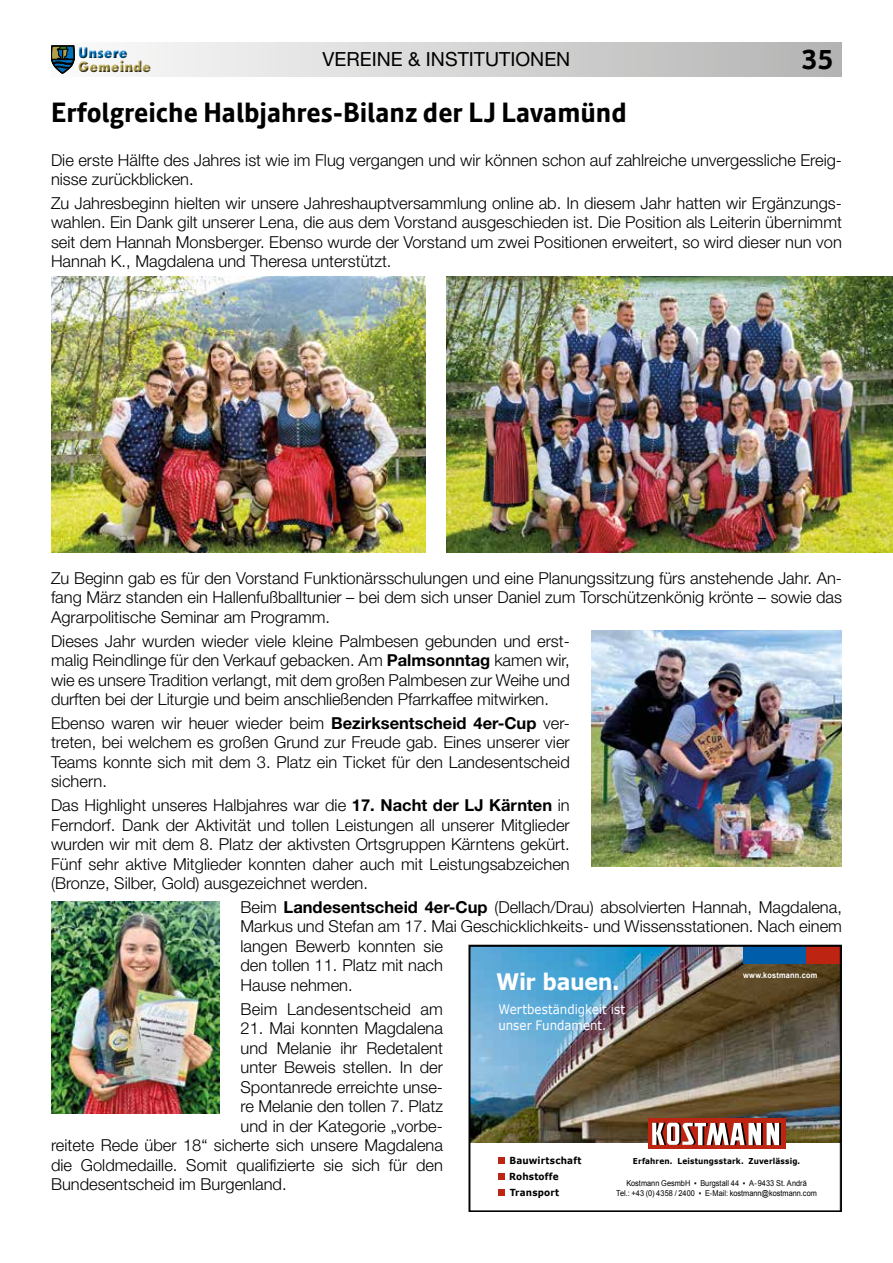
<style>
.page{position:relative;width:893px;height:1263px;background:#fff}
.page>*{position:absolute;margin:0;border:0;box-sizing:border-box;transform-origin:0 0}
.t1{font:700 27px "Calmetta";color:#000}
.t2{font:700 22.65px "Verdana";letter-spacing:-.015em;color:#fff;scale:.91 1}
.t3{font:19.5px "Helvetica Neue LT Std";color:#000}
.t4{font:300 16.5px/19.5px "Helvetica Neue LT Std";color:#000;text-align:justify}
.t5{font:800 14.4px "Futura Std";color:#b1a04a;scale:.87 1}
.t6{font:800 14.4px "Futura Std";color:#006fb9;scale:.87 1}
.t7{font:12.9px/16.2px "Verdana";color:#fff;scale:.91 1}
.t8{font:700 9.75px/15.9px "Verdana";letter-spacing:.02em;color:#000;scale:.91 1}
.t9{font:8.1px/9.8px "Arial";color:#000;text-align:center;scale:.91 1}
.t10{font:700 8.1px "Verdana";letter-spacing:.02em;color:#000;scale:.91 1}
.t11{font:700 8.1px "Arial";letter-spacing:.025em;color:#fff;scale:.91 1}
.s1{font-weight:700}
</style>
<div class="page">
<div style="left:51px;top:43px;width:791px;height:34px;background:linear-gradient(to right,#f3f3f3,#b8b8b8)"></div>
<svg style="left:51px;top:46px;width:24px;height:27px"></svg>
<div style="left:77px;top:45px;width:52px;height:12px;background:#f7f7f7"></div>
<div style="left:77px;top:47px;width:52px;height:14px;background:#000;opacity:.75"></div>
<div style="left:76px;top:58px;width:76px;height:13px;background:#fff;opacity:.75"></div>
<div style="left:77px;top:59px;width:76px;height:15px;background:#000;opacity:.75"></div>
<img style="left:446px;top:276px;width:447px;height:277px">
<img style="left:51px;top:276px;width:374px;height:277px">
<img style="left:51px;top:901px;width:168px;height:212px">
<img style="left:591px;top:630px;width:251px;height:236px">
<img style="left:472px;top:948px;width:366px;height:194px">
<div style="left:743px;top:946px;width:63px;height:18px;background:#005daa"></div>
<div style="left:806px;top:946px;width:34px;height:18px;background:#bd2411"></div>
<div style="left:498px;top:1157px;width:7px;height:7px;background:#bd2411"></div>
<div style="left:498px;top:1173px;width:7px;height:7px;background:#bd2411"></div>
<div style="left:498px;top:1189px;width:7px;height:7px;background:#bd2411"></div>
<div style="left:648px;top:1118px;width:137px;height:31px;background:#bd2411"></div>
<svg style="left:652px;top:1123px;width:129px;height:23px"></svg>
<div style="left:468px;top:945px;width:374px;height:267px;border:1px solid #000"></div>
<p class="t6" style="left:78px;top:44px;width:58px">Unsere</p>
<p class="t5" style="left:78px;top:57px;width:85px">Gemeinde</p>
<p class="t3" style="left:323px;top:48px;width:249px">VEREINE &amp; INSTITUTIONEN</p>
<h1 class="t1" style="left:51px;top:96px;width:577px">Erfolgreiche Halbjahres-Bilanz der LJ Lavamünd</h1>
<p class="t4" style="left:51px;top:150px;width:792px">Die erste Hälfte des Jahres ist wie im Flug vergangen und wir können schon auf zahlreiche unvergessliche Ereig&shy;nisse zurückblicken.</p>
<p class="t4" style="left:51px;top:193px;width:792px">Zu Jahresbeginn hielten wir unsere Jahreshauptversammlung online ab. In diesem Jahr hatten wir Ergänzungs&shy;wahlen. Ein Dank gilt unserer Lena, die aus dem Vorstand ausgeschieden ist. Die Position als Leiterin übernimmt seit dem Hannah Monsberger. Ebenso wurde der Vorstand um zwei Positionen erweitert, so wird dieser nun von Hannah K., Magdalena und Theresa unterstützt.</p>
<h1 class="t1" style="left:801px;top:43px;width:34px">35</h1>
<p class="t4" style="left:51px;top:568px;width:792px">Zu Beginn gab es für den Vorstand Funktionärsschulungen und eine Planungssitzung fürs anstehende Jahr. An&shy;fang März standen ein Hallenfußballtunier – bei dem sich unser Daniel zum Torschützenkönig krönte – sowie das Agrarpolitische Seminar am Programm.</p>
<p class="t4" style="left:51px;top:630px;width:520px">Dieses Jahr wurden wieder viele kleine Palmbesen gebunden und erst&shy;malig Reindlinge für den Verkauf gebacken. Am <span class="s1">Palmsonntag</span> kamen wir, wie es unsere Tradition verlangt, mit dem großen Palmbesen zur Weihe und durften bei der Liturgie und beim anschließenden Pfarrkaffee mitwirken.</p>
<p class="t4" style="left:51px;top:713px;width:520px">Ebenso waren wir heuer wieder beim <span class="s1">Bezirksentscheid 4er-Cup</span> ver&shy;treten, bei welchem es großen Grund zur Freude gab. Eines unserer vier Teams konnte sich mit dem 3. Platz ein Ticket für den Landesentscheid sichern.</p>
<p class="t4" style="left:51px;top:795px;width:520px">Das Highlight unseres Halbjahres war die <span class="s1">17. Nacht der LJ Kärnten</span> in Ferndorf. Dank der Aktivität und tollen Leistungen all unserer Mitglieder wurden wir mit dem 8. Platz der aktivsten Ortsgruppen Kärntens gekürt.<br>Fünf sehr aktive Mitglieder konnten daher auch mit Leistungsabzeichen (Bronze, Silber, Gold) ausgezeichnet werden.</p>
<p class="t4" style="left:240px;top:897px;width:603px;text-align:left">Beim <span class="s1">Landesentscheid 4er-Cup</span> (Dellach/Drau) absolvierten Hannah, Magdalena, Markus und Stefan am 17. Mai Geschicklichkeits- und Wissensstationen. Nach einem langen Bewerb konnten sie<br>den tollen 11. Platz mit nach<br>Hause nehmen.</p>
<p class="t4" style="left:240px;top:999px;width:204px">Beim Landesentscheid am</p>
<p class="t4" style="left:240px;top:1018px;width:204px">21. Mai konnten Magdalena</p>
<p class="t4" style="left:240px;top:1038px;width:204px">und Melanie ihr Redetalent</p>
<p class="t4" style="left:240px;top:1057px;width:204px">unter Beweis stellen. In der</p>
<p class="t4" style="left:240px;top:1077px;width:204px">Spontanrede erreichte unse-</p>
<p class="t4" style="left:240px;top:1096px;width:204px">re Melanie den tollen 7. Platz</p>
<p class="t4" style="left:240px;top:1116px;width:204px">und in der Kategorie „vorbe-</p>
<p class="t4" style="left:51px;top:1135px;width:393px">reitete Rede über 18“ sicherte sich unsere Magdalena</p>
<p class="t4" style="left:51px;top:1155px;width:393px">die Goldmedaille. Somit qualifizierte sie sich für den</p>
<p class="t4" style="left:51px;top:1174px;width:237px">Bundesentscheid im Burgenland.</p>
<p class="t11" style="left:743px;top:970px;width:83px">www.kostmann.com</p>
<h2 class="t2" style="left:496px;top:966px;width:137px">Wir bauen.</h2>
<p class="t7" style="left:498px;top:1001px;width:141px">Wertbeständigkeit ist unser Fundament.</p>
<p class="t8" style="left:509px;top:1152px;width:81px">Bauwirtschaft<br>Rohstoffe<br>Transport</p>
<p class="t10" style="left:633px;top:1155px;width:185px">Erfahren. Leistungsstark. Zuverlässig.</p>
<p class="t9" style="left:616px;top:1179px;width:222px">Kostmann GesmbH ▪ Burgstall 44 ▪ A-9433 St. Andrä<br>Tel.: +43 (0) 4358 / 2400 ▪ E-Mail: kostmann@kostmann.com</p>
</div>
